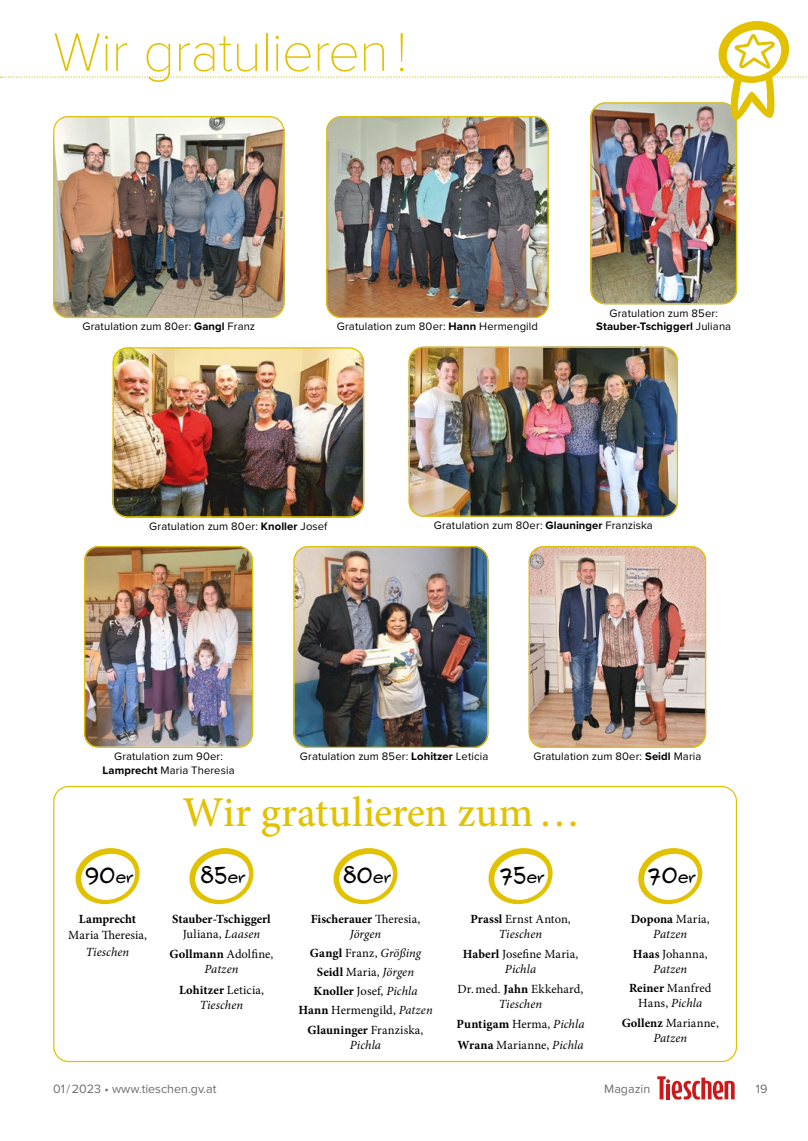
<style>
.page{position:relative;width:808px;height:1141px;background:#fff}
.page>*{position:absolute;margin:0;border:0;box-sizing:border-box;transform-origin:0 0}
.t1{font:100 56.25px "Proxima Nova T";letter-spacing:-.015em;color:#e2c200}
.t2{font:500 42.5px "Minion Pro";color:#e2c200}
.t3{font:23.5px "Swing King";letter-spacing:-.02em;color:#000}
.t4{font:12.5px/15px "Minion Pro";letter-spacing:.005em;color:#000;text-align:center}
.t5{font:700 12.5px/15px "Minion Pro";color:#000;text-align:center}
.t6{font:12.5px "Proxima Nova";color:#706f6f}
.t7{font:italic 12.5px "Minion Pro";letter-spacing:.005em;color:#000}
.t8{font:11.25px/13.8px "Proxima Nova";letter-spacing:.01em;color:#000;text-align:center}
.s1{font-weight:700}
.s2{font-size:16.88px}
.s3{font-weight:400}
.s4{font-weight:400;font-style:italic}
.s5{font-style:italic}
</style>
<div class="page">
<svg style="left:657px;top:1076px;width:78px;height:24px"></svg>
<svg style="left:333px;top:848px;width:64px;height:56px"></svg>
<svg style="left:189px;top:848px;width:64px;height:56px"></svg>
<svg style="left:76px;top:848px;width:64px;height:56px"></svg>
<svg style="left:488px;top:848px;width:65px;height:56px"></svg>
<svg style="left:638px;top:848px;width:64px;height:56px"></svg>
<img style="left:295px;top:546px;width:193px;height:202px">
<div style="left:293px;top:546px;width:195px;height:202px;border:1px solid #e2c200;border-radius:14px"></div>
<img style="left:529px;top:546px;width:177px;height:202px">
<div style="left:529px;top:546px;width:177px;height:202px;border:1px solid #e2c200;border-radius:14px"></div>
<img style="left:84px;top:546px;width:169px;height:201px">
<div style="left:84px;top:546px;width:169px;height:202px;border:1px solid #e2c200;border-radius:14px"></div>
<img style="left:592px;top:120px;width:145px;height:184px">
<div style="left:590px;top:102px;width:147px;height:202px;border:1px solid #e2c200;border-radius:14px"></div>
<img style="left:113px;top:347px;width:251px;height:170px">
<div style="left:113px;top:347px;width:251px;height:170px;border:1px solid #e2c200;border-radius:14px"></div>
<img style="left:326px;top:120px;width:223px;height:198px">
<div style="left:326px;top:116px;width:223px;height:202px;border:1px solid #e2c200;border-radius:14px"></div>
<img style="left:409px;top:347px;width:269px;height:170px">
<div style="left:409px;top:347px;width:269px;height:170px;border:1px solid #e2c200;border-radius:14px"></div>
<img style="left:53px;top:120px;width:230px;height:198px">
<div style="left:53px;top:116px;width:232px;height:202px;border:1px solid #e2c200;border-radius:14px"></div>
<svg style="left:1px;top:21px;width:806px;height:99px"></svg>
<h1 class="t1" style="left:53px;top:10px;width:356px">Wir gratulieren !</h1>
<p class="t8" style="left:82px;top:319px;width:174px">Gratulation zum 80er: <span class="s1">Gangl</span> Franz</p>
<p class="t8" style="left:337px;top:319px;width:203px">Gratulation zum 80er: <span class="s1">Hann</span> Hermengild</p>
<p class="t8" style="left:596px;top:306px;width:136px">Gratulation zum 85er:<br><span class="s1">Stauber-Tschiggerl</span> Juliana</p>
<p class="t8" style="left:149px;top:519px;width:180px">Gratulation zum 80er: <span class="s1">Knoller</span> Josef</p>
<p class="t8" style="left:434px;top:518px;width:221px">Gratulation zum 80er: <span class="s1">Glauninger</span> Franziska</p>
<p class="t8" style="left:114px;top:749px;width:111px">Gratulation zum 90er:</p>
<p class="t8" style="left:300px;top:749px;width:190px">Gratulation zum 85er: <span class="s1">Lohitzer</span> Leticia</p>
<p class="t8" style="left:533px;top:749px;width:170px">Gratulation zum 80er: <span class="s1">Seidl</span> Maria</p>
<p class="t8" style="left:103px;top:763px;width:134px"><span class="s1">Lamprecht</span> Maria Theresia</p>
<h3 class="t3" style="left:84px;top:861px;width:50px">90<span class="s2">er</span></h3>
<p class="t5" style="left:79px;top:911px;width:59px">Lamprecht</p>
<p class="t4" style="left:68px;top:928px;width:80px">Maria Theresia,</p>
<p class="t7" style="left:86px;top:943px;width:45px">Tieschen</p>
<h2 class="t2" style="left:183px;top:783px;width:399px">Wir gratulieren zum…</h2>
<h3 class="t3" style="left:200px;top:861px;width:47px">85<span class="s2">er</span></h3>
<p class="t5" style="left:172px;top:911px;width:100px">Stauber-Tschiggerl<br><span class="s3">Juliana,</span> <span class="s4">Laasen</span></p>
<p class="t4" style="left:170px;top:947px;width:105px"><span class="s1">Gollmann</span> Adolfine,<br><span class="s5">Patzen</span></p>
<p class="t5" style="left:179px;top:982px;width:86px">Lohitzer <span class="s3">Leticia,<br></span><span class="s4">Tieschen</span></p>
<h3 class="t3" style="left:343px;top:861px;width:50px">80<span class="s2">er</span></h3>
<p class="t5" style="left:311px;top:911px;width:111px">Fischerauer <span class="s3">Theresia,<br></span><span class="s4">Jörgen</span></p>
<p class="t4" style="left:298px;top:944px;width:136px;line-height:19.1px"><span class="s1">Gangl</span> Franz, <span class="s5">Größing<br></span><span class="s1">Seidl</span> Maria, <span class="s5">Jörgen<br></span><span class="s1">Knoller</span> Josef, <span class="s5">Pichla<br></span><span class="s1">Hann</span> Hermengild, <span class="s5">Patzen<br></span><span class="s1">Glauninger</span> Franziska,</p>
<p class="t7" style="left:350px;top:1036px;width:33px">Pichla</p>
<h3 class="t3" style="left:499px;top:861px;width:47px">75<span class="s2">er</span></h3>
<p class="t4" style="left:470px;top:912px;width:102px"><span class="s1">Prassl</span> Ernst Anton,<br><span class="s5">Tieschen</span></p>
<p class="t4" style="left:463px;top:947px;width:117px"><span class="s1">Haberl</span> Josefine Maria,<br><span class="s5">Pichla</span></p>
<p class="t4" style="left:458px;top:982px;width:127px">Dr.med. <span class="s1">Jahn</span> Ekkehard,<br><span class="s5">Tieschen</span></p>
<p class="t4" style="left:457px;top:1014px;width:129px;line-height:20.1px;text-align:left"><span class="s1">Puntigam</span> Herma, <span class="s5">Pichla<br></span><span class="s1">Wrana</span> Marianne, <span class="s5">Pichla</span></p>
<h3 class="t3" style="left:648px;top:861px;width:50px">70<span class="s2">er</span></h3>
<p class="t5" style="left:631px;top:911px;width:81px">Dopona <span class="s3">Maria,<br></span><span class="s4">Patzen</span></p>
<p class="t4" style="left:633px;top:946px;width:76px"><span class="s1">Haas</span> Johanna,<br><span class="s5">Patzen</span></p>
<p class="t4" style="left:629px;top:981px;width:84px"><span class="s1">Reiner</span> Manfred<br>Hans, <span class="s5">Pichla</span></p>
<p class="t4" style="left:622px;top:1015px;width:99px"><span class="s1">Gollenz</span> Marianne,<br><span class="s5">Patzen</span></p>
<p class="t6" style="left:53px;top:1079px;width:165px">01 / 2023 • www.tieschen.gv.at</p>
<p class="t6" style="left:604px;top:1079px;width:48px">Magazin</p>
<p class="t6" style="left:756px;top:1079px;width:13px">19</p>
</div>
